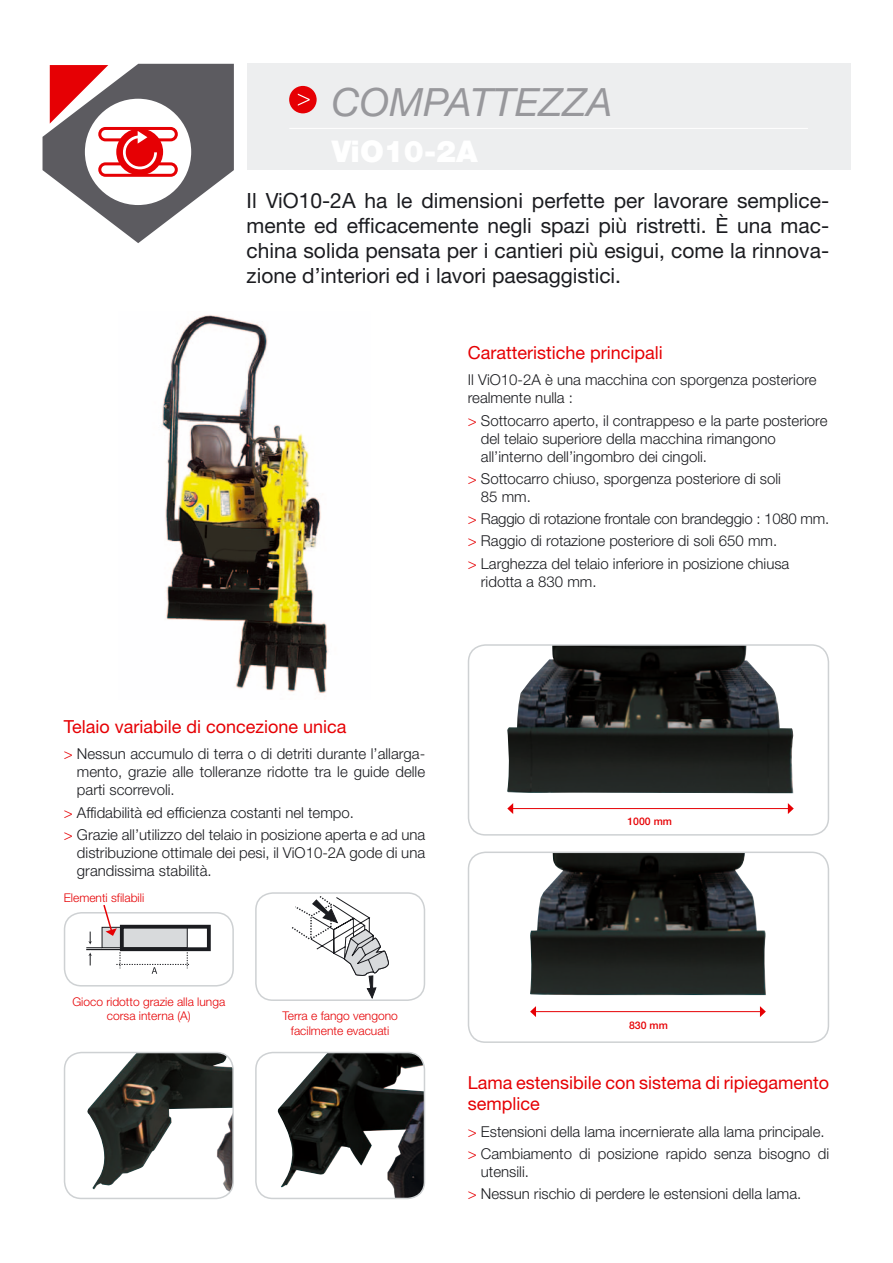
<style>
.page{position:relative;width:893px;height:1263px;background:#fff}
.page>*{position:absolute;margin:0;border:0;box-sizing:border-box;transform-origin:0 0}
.t1{font:italic 39px "Helvetica Neue";color:#98989c}
.t2{font:21px/25.2px "Helvetica Neue";color:#1b1c20;text-align:justify}
.t3{font:18px/21.6px "Helvetica Neue";color:#e60004}
.t4{font:300 15px/18px "Helvetica Neue";color:#1b1c20}
.t5{font:300 12px/14.4px "Helvetica Neue";color:#e60004;text-align:center}
.t6{font:500 10.5px "Helvetica Neue";color:#e60004}
.s1{color:#e60004}
</style>
<div class="page">
<div style="left:247px;top:64px;width:603px;height:106px;background:#edeeef"></div>
<svg style="left:43px;top:64px;width:191px;height:179px"></svg>
<div style="left:289px;top:86px;width:28px;height:27px;background:#e60004;border-radius:50%"></div>
<svg style="left:298px;top:94px;width:12px;height:12px"></svg>
<hr style="left:289px;top:128px;width:519px;height:1px;background:#fff">
<img style="left:161px;top:315px;width:168px;height:378px">
<img style="left:507px;top:647px;width:286px;height:146px">
<div style="left:468px;top:644px;width:361px;height:192px;border:2px solid #ced1d3;border-radius:17px"></div>
<svg style="left:292px;top:896px;width:97px;height:102px"></svg>
<div style="left:255px;top:892px;width:170px;height:109px;border:2px solid #ced1d3;border-radius:17px"></div>
<div style="left:120px;top:925px;width:91px;height:26px;border:4px solid #1b1c20"></div>
<div style="left:64px;top:912px;width:170px;height:74px;border:2px solid #ced1d3;border-radius:17px"></div>
<svg style="left:86px;top:905px;width:104px;height:69px"></svg>
<hr style="left:512px;top:808px;width:277px;height:1px;background:#e60004">
<svg style="left:507px;top:803px;width:6px;height:11px"></svg>
<svg style="left:788px;top:803px;width:6px;height:11px"></svg>
<img style="left:530px;top:854px;width:236px;height:141px">
<div style="left:468px;top:851px;width:361px;height:192px;border:2px solid #ced1d3;border-radius:17px"></div>
<hr style="left:535px;top:1011px;width:226px;height:1px;background:#e60004">
<svg style="left:530px;top:1006px;width:6px;height:11px"></svg>
<svg style="left:760px;top:1006px;width:6px;height:11px"></svg>
<img style="left:87px;top:1052px;width:146px;height:140px">
<div style="left:64px;top:1052px;width:170px;height:147px;border:2px solid #ced1d3;border-radius:17px"></div>
<img style="left:277px;top:1052px;width:147px;height:146px">
<div style="left:255px;top:1052px;width:170px;height:147px;border:2px solid #ced1d3;border-radius:17px"></div>
<h1 class="t1" style="left:332px;top:78px;width:282px">COMPATTEZZA</h1>
<h2 class="t2" style="left:247px;top:187px;width:584px">Il ViO10-2A ha le dimensioni perfette per lavorare semplice&shy;mente ed efficacemente negli spazi più ristretti. È una mac&shy;china solida pensata per i cantieri più esigui, come la rinnova&shy;zione d’interiori ed i lavori paesaggistici.</h2>
<p class="t3" style="left:468px;top:341px;width:196px">Caratteristiche principali</p>
<p class="t4" style="left:468px;top:371px;width:350px">Il ViO10-2A è una macchina con sporgenza posteriore realmente nulla :</p>
<p class="t4" style="left:481px;top:411px;width:348px;text-indent:-13px"><span class="s1">&gt;</span> Sottocarro aperto, il contrappeso e la parte posteriore del telaio superiore della macchina rimangono all’interno dell’ingombro dei cingoli.</p>
<p class="t4" style="left:481px;top:469px;width:302px;text-indent:-13px"><span class="s1">&gt;</span> Sottocarro chiuso, sporgenza posteriore di soli<br>85 mm.</p>
<p class="t4" style="left:468px;top:507px;width:363px;line-height:22.2px"><span class="s1">&gt;</span> Raggio di rotazione frontale con brandeggio : 1080 mm. <span class="s1">&gt;</span> Raggio di rotazione posteriore di soli 650 mm.<br><span class="s1">&gt;</span> Larghezza del telaio inferiore in posizione chiusa</p>
<p class="t4" style="left:481px;top:572px;width:117px">ridotta a 830 mm.</p>
<p class="t3" style="left:64px;top:715px;width:284px">Telaio variabile di concezione unica</p>
<p class="t4" style="left:77px;top:745px;width:350px;text-align:justify;text-indent:-13px"><span class="s1">&gt;</span> Nessun accumulo di terra o di detriti durante l’allarga&shy;mento, grazie alle tolleranze ridotte tra le guide delle parti scorrevoli.</p>
<p class="t4" style="left:64px;top:801px;width:363px;line-height:22.2px"><span class="s1">&gt;</span> Affidabilità ed efficienza costanti nel tempo.<br><span class="s1">&gt;</span> Grazie all’utilizzo del telaio in posizione aperta e ad una</p>
<p class="t4" style="left:77px;top:843px;width:350px">distribuzione ottimale dei pesi, il ViO10-2A gode di una grandissima stabilità.</p>
<p class="t5" style="left:64px;top:890px;width:82px">Elementi sfilabili</p>
<p class="t5" style="left:72px;top:994px;width:154px">Gioco ridotto grazie alla lunga corsa interna (A)</p>
<p class="t5" style="left:282px;top:1008px;width:117px">Terra e fango vengono facilmente evacuati</p>
<p class="t6" style="left:627px;top:815px;width:46px">1000 mm</p>
<p class="t6" style="left:629px;top:1018px;width:40px">830 mm</p>
<p class="t3" style="left:468px;top:1071px;width:363px">Lama estensibile con sistema di ripiegamento semplice</p>
<p class="t4" style="left:468px;top:1120px;width:363px;line-height:22.2px"><span class="s1">&gt;</span> Estensioni della lama incernierate alla lama principale. <span class="s1">&gt;</span> Cambiamento di posizione rapido senza bisogno di</p>
<p class="t4" style="left:468px;top:1160px;width:335px;line-height:22.2px;text-indent:13px">utensili.<br><span class="s1">&gt;</span> Nessun rischio di perdere le estensioni della lama.</p>
</div>
